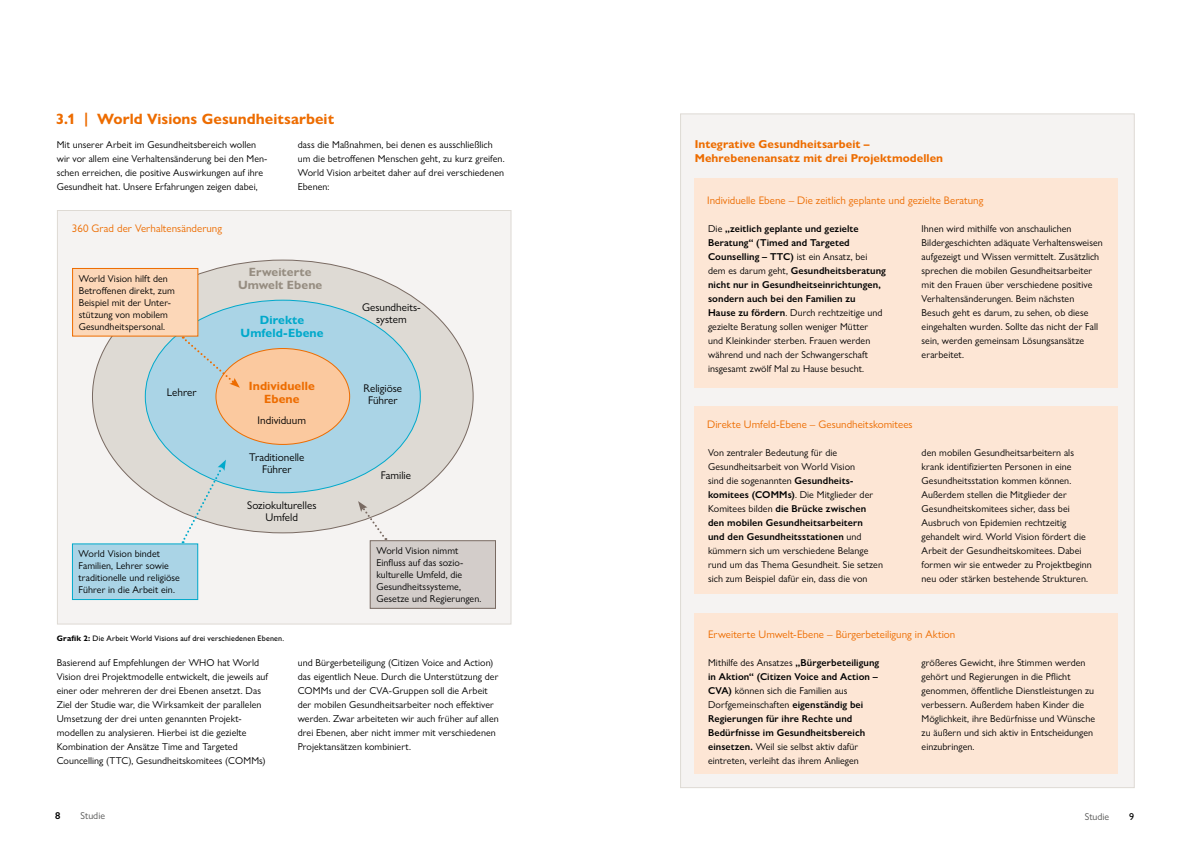
<style>
.page{position:relative;width:1191px;height:842px;background:#fff}
.page>*{position:absolute;margin:0;border:0;box-sizing:border-box;transform-origin:0 0}
.t1{font:700 15px "Gill Sans Nova";letter-spacing:.005em;color:#ed6c00}
.t2{font:700 12px/13px "Gill Sans Nova";letter-spacing:.005em;color:#968d81;text-align:center}
.t3{font:700 12px/13px "Gill Sans Nova";letter-spacing:.005em;color:#00a9cb;text-align:center}
.t4{font:700 12px/13px "Gill Sans Nova";letter-spacing:.005em;color:#ed6c00;text-align:center}
.t5{font:700 11.5px/14px "Gill Sans Nova";letter-spacing:.005em;color:#ed6c00}
.t6{font:11.2px/12px "Gill Sans Nova";color:#000;text-align:center}
.t7{font:11px "Gill Sans Nova";color:#ed6c00}
.t8{font:10px/14px "Gill Sans Nova";letter-spacing:.005em;color:#000}
.t9{font:600 10px/14px "Gill Sans Nova";letter-spacing:.01em;color:#000}
.t10{font:10px "Gill Sans Nova";color:#565655}
.t11{font:500 10px "Gill Sans Nova";color:#000}
.t12{font:500 8px "Gill Sans Nova";letter-spacing:.015em;color:#000}
.s1{font-weight:700}
.s2{font-weight:600}
.s3{font-weight:400}
</style>
<div class="page">
<div style="left:680px;top:113px;width:454px;height:675px;background:#f5f3f2;border:1px solid #dedad4"></div>
<div style="left:57px;top:210px;width:454px;height:414px;background:#f5f3f2;border:1px solid #dedad4"></div>
<div style="left:694px;top:614px;width:423px;height:160px;background:#fde6d5"></div>
<div style="left:694px;top:179px;width:423px;height:209px;background:#fde6d5"></div>
<div style="left:694px;top:407px;width:423px;height:187px;background:#fde6d5"></div>
<div style="left:92px;top:260px;width:381px;height:273px;background:#dedad4;border-radius:50%"></div>
<div style="left:145px;top:300px;width:275px;height:193px;background:#aad4e6;border-radius:50%"></div>
<div style="left:216px;top:348px;width:134px;height:96px;background:#fbc99f;border-radius:50%"></div>
<div style="left:73px;top:268px;width:125px;height:68px;background:#fcd7b8"></div>
<div style="left:72px;top:268px;width:126px;height:69px;border:1px solid #ed6c00"></div>
<div style="left:72px;top:544px;width:126px;height:55px;background:#aad4e6"></div>
<div style="left:72px;top:543px;width:126px;height:57px;border:1px solid #00a9cb"></div>
<div style="left:370px;top:541px;width:125px;height:67px;background:#d3cdca"></div>
<div style="left:370px;top:540px;width:126px;height:69px;border:1px solid #796a62"></div>
<svg style="left:183px;top:337px;width:57px;height:51px"></svg>
<svg style="left:182px;top:460px;width:44px;height:83px"></svg>
<svg style="left:358px;top:501px;width:28px;height:39px"></svg>
<h1 class="t1" style="left:56px;top:110px;width:280px">3.1 | World Visions Gesundheitsarbeit</h1>
<p class="t8" style="left:57px;top:138px;width:212px">Mit unserer Arbeit im Gesundheitsbereich wollen wir vor allem eine Verhaltensänderung bei den Men&shy;schen erreichen, die positive Auswirkungen auf ihre Gesundheit hat. Unsere Erfahrungen zeigen dabei,</p>
<p class="t8" style="left:298px;top:138px;width:208px">dass die Maßnahmen, bei denen es ausschließlich um die betroffenen Menschen geht, zu kurz greifen.<br>World Vision arbeitet daher auf drei verschiedenen Ebenen:</p>
<p class="t7" style="left:72px;top:222px;width:152px">360 Grad der Verhaltensänderung</p>
<p class="t8" style="left:79px;top:272px;width:97px;line-height:12px">World Vision hilft den<br>Betroffenen direkt, zum<br>Beispiel mit der Unter&shy;stützung von mobilem<br>Gesundheitspersonal.</p>
<p class="t2" style="left:238px;top:266px;width:86px">Erweiterte<br>Umwelt Ebene</p>
<p class="t3" style="left:241px;top:313px;width:84px">Direkte<br>Umfeld-Ebene</p>
<p class="t6" style="left:362px;top:301px;width:60px">Gesundheits&shy;system</p>
<p class="t4" style="left:249px;top:379px;width:67px">Individuelle<br>Ebene</p>
<p class="t6" style="left:167px;top:386px;width:31px">Lehrer</p>
<p class="t6" style="left:363px;top:382px;width:40px">Religiöse<br>Führer</p>
<p class="t6" style="left:258px;top:414px;width:50px">Individuum</p>
<p class="t6" style="left:249px;top:451px;width:57px">Traditionelle<br>Führer</p>
<p class="t6" style="left:247px;top:499px;width:71px">Soziokulturelles<br>Umfeld</p>
<p class="t6" style="left:381px;top:469px;width:32px">Familie</p>
<p class="t8" style="left:79px;top:548px;width:103px;line-height:12px">World Vision bindet<br>Familien, Lehrer sowie traditionelle und religiöse<br>Führer in die Arbeit ein.</p>
<p class="t8" style="left:376px;top:545px;width:107px;line-height:12px">World Vision nimmt<br>Einfluss auf das sozio&shy;kulturelle Umfeld, die<br>Gesundheitssysteme,<br>Gesetze und Regierungen.</p>
<p class="t12" style="left:57px;top:633px;width:229px"><span class="s1">Grafik 2:</span> Die Arbeit World Visions auf drei verschiedenen Ebenen.</p>
<p class="t8" style="left:57px;top:656px;width:213px">Basierend auf Empfehlungen der WHO hat World Vision drei Projektmodelle entwickelt, die jeweils auf einer oder mehreren der drei Ebenen ansetzt. Das Ziel der Studie war, die Wirksamkeit der parallelen Umsetzung der drei unten genannten Projekt&shy;modellen zu analysieren. Hierbei ist die gezielte Kombination der Ansätze Time and Targeted Councelling (TTC), Gesundheitskomitees (COMMs)</p>
<p class="t8" style="left:298px;top:656px;width:202px">und Bürgerbeteiligung (Citizen Voice and Action) das eigentlich Neue. Durch die Unterstützung der COMMs und der CVA-Gruppen soll die Arbeit der mobilen Gesundheitsarbeiter noch effektiver werden. Zwar arbeiteten wir auch früher auf allen drei Ebenen, aber nicht immer mit verschiedenen Projektansätzen kombiniert.</p>
<p class="t5" style="left:694px;top:137px;width:250px">Integrative Gesundheitsarbeit –<br>Mehrebenenansatz mit drei Projektmodellen</p>
<p class="t7" style="left:707px;top:194px;width:278px">Individuelle Ebene – Die zeitlich geplante und gezielte Beratung</p>
<p class="t8" style="left:708px;top:222px;width:179px">Die <span class="s2">„zeitlich geplante und gezielte Beratung“ (Timed and Targeted Counselling – TTC)</span> ist ein Ansatz, bei dem es darum geht, <span class="s2">Gesundheitsberatung nicht nur in Gesundheitseinrichtungen, sondern auch bei den Familien zu<br>Hause zu fördern</span>. Durch rechtzeitige und gezielte Beratung sollen weniger Mütter<br>und Kleinkinder sterben. Frauen werden während und nach der Schwangerschaft insgesamt zwölf Mal zu Hause besucht.</p>
<p class="t8" style="left:921px;top:222px;width:183px">Ihnen wird mithilfe von anschaulichen Bildergeschichten adäquate Verhaltensweisen aufgezeigt und Wissen vermittelt. Zusätzlich sprechen die mobilen Gesundheitsarbeiter mit den Frauen über verschiedene positive Verhaltensänderungen. Beim nächsten Besuch geht es darum, zu sehen, ob diese eingehalten wurden. Sollte das nicht der Fall sein, werden gemeinsam Lösungsansätze erarbeitet.</p>
<p class="t7" style="left:707px;top:418px;width:207px">Direkte Umfeld-Ebene – Gesundheitskomitees</p>
<p class="t8" style="left:708px;top:446px;width:176px">Von zentraler Bedeutung für die Gesundheitsarbeit von World Vision<br>sind die sogenannten <span class="s2">Gesundheits&shy;komitees (COMMs)</span>. Die Mitglieder der Komitees bilden <span class="s2">die Brücke zwischen den mobilen Gesundheitsarbeitern<br>und den Gesundheitsstationen</span> und kümmern sich um verschiedene Belange rund um das Thema Gesundheit. Sie setzen sich zum Beispiel dafür ein, dass die von</p>
<p class="t8" style="left:921px;top:446px;width:172px">den mobilen Gesundheitsarbeitern als krank identifizierten Personen in eine Gesundheitsstation kommen können.<br>Außerdem stellen die Mitglieder der Gesundheitskomitees sicher, dass bei Ausbruch von Epidemien rechtzeitig gehandelt wird. World Vision fördert die Arbeit der Gesundheitskomitees. Dabei formen wir sie entweder zu Projektbeginn neu oder stärken bestehende Strukturen.</p>
<p class="t7" style="left:708px;top:628px;width:249px">Erweiterte Umwelt-Ebene – Bürgerbeteiligung in Aktion</p>
<p class="t9" style="left:708px;top:656px;width:173px"><span class="s3">Mithilfe des Ansatzes</span> „Bürgerbeteiligung in Aktion“ (Citizen Voice and Action – CVA) <span class="s3">können sich die Familien aus Dorfgemeinschaften</span> eigenständig bei Regierungen für ihre Rechte und Bedürfnisse im Gesundheitsbereich einsetzen. <span class="s3">Weil sie selbst aktiv dafür eintreten, verleiht das ihrem Anliegen</span></p>
<p class="t8" style="left:921px;top:656px;width:175px">größeres Gewicht, ihre Stimmen werden gehört und Regierungen in die Pflicht genommen, öffentliche Dienstleistungen zu verbessern. Außerdem haben Kinder die Möglichkeit, ihre Bedürfnisse und Wünsche zu äußern und sich aktiv in Entscheidungen einzubringen.</p>
<p class="t9" style="left:55px;top:809px;width:7px">8</p>
<p class="t10" style="left:80px;top:810px;width:26px">Studie</p>
<p class="t10" style="left:1084px;top:810px;width:26px">Studie</p>
<p class="t11" style="left:1129px;top:810px;width:6px">9</p>
</div>
